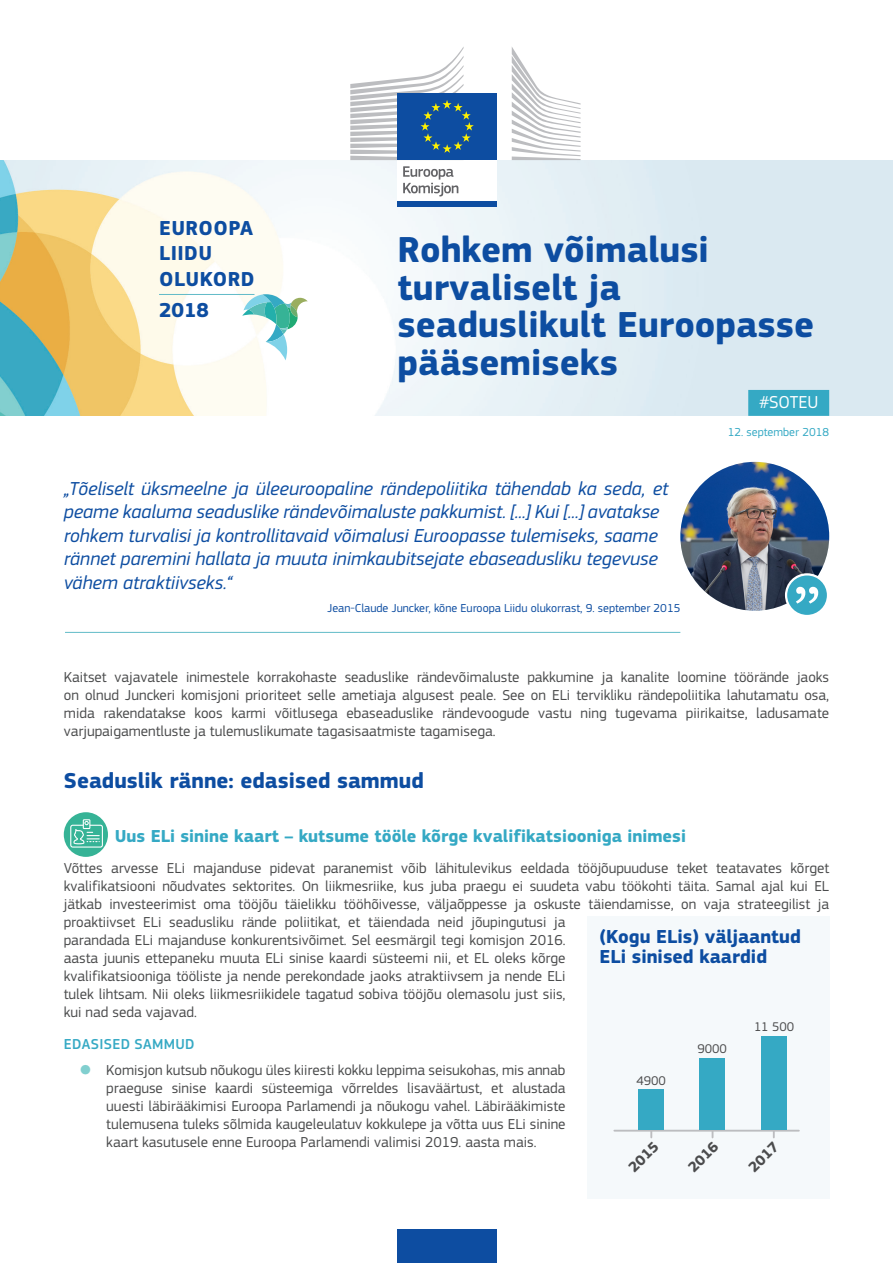
<style>
.page{position:relative;width:893px;height:1263px;background:#fff}
.page>*{position:absolute;margin:0;border:0;box-sizing:border-box;transform-origin:0 0}
.doc_title{font:700 37.5px/37.5px "EC Square Sans Pro";color:#0d4da1}
.title_1{font:700 22.5px "EC Square Sans Pro";color:#0d4da1}
.theme1{font:700 21px/25.2px "EC Square Sans Pro";letter-spacing:.02em;color:#0d4da1}
.theme2{font:700 21px "EC Square Sans Pro";color:#0d4da1}
.quote{font:italic 19.5px/23.4px "EC Square Sans Pro";color:#0d4da1}
.t1{font:700 19.5px/19.5px "EC Square Sans Pro";color:#0d4da1}
.title_2{font:700 18px "EC Square Sans Pro";color:#35a9c4}
.tweet{font:18px "EC Square Sans Pro";color:#fff}
.body{font:15px/18px "EC Square Sans Pro";color:#4b4c4d}
.body_break{font:15px/18px "EC Square Sans Pro";color:#4b4c4d;text-align:justify}
.title_3{font:500 15px "EC Square Sans Pro";letter-spacing:.02em;color:#35a9c4}
.fig_1_2{font:700 15px "EC Square Sans Pro";color:#4b4c4d}
.t2{font:13.2px "EC Square Sans Pro";color:#4b4c4d}
.quote_auth{font:12px "EC Square Sans Pro";color:#0d4da1}
.doc_date{font:12px "EC Square Sans Pro";color:#35a9c4}
.s1{color:#81cfcf}
</style>
<div class="page">
<img style="left:0;top:160px;width:893px;height:256px">
<img style="left:680px;top:462px;width:149px;height:149px;border-radius:74px">
<svg style="left:242px;top:294px;width:66px;height:66px"></svg>
<div style="left:786px;top:574px;width:42px;height:42px;background:#35a9c4;border-radius:50%"></div>
<div style="left:785px;top:573px;width:44px;height:44px;border:2px solid #fff;border-radius:50%"></div>
<svg style="left:796px;top:587px;width:22px;height:17px"></svg>
<div style="left:748px;top:390px;width:81px;height:26px;background:#35a9c4"></div>
<hr style="left:159px;top:294px;width:95px;height:1px;background:#61bbc8">
<hr style="left:65px;top:632px;width:615px;height:1px;background:#61bbc8">
<div style="left:64px;top:812px;width:44px;height:45px;background:#36b396;border-radius:50%"></div>
<svg style="left:70px;top:819px;width:33px;height:28px"></svg>
<div style="left:587px;top:917px;width:242px;height:282px;background:#f5f9fb"></div>
<hr style="left:614px;top:1130px;width:185px;height:1px;background:#bcbdc0">
<svg style="left:650px;top:1131px;width:2px;height:6px"></svg>
<svg style="left:773px;top:1131px;width:2px;height:6px"></svg>
<div style="left:761px;top:1036px;width:26px;height:94px;background:#35a9c4"></div>
<div style="left:699px;top:1058px;width:26px;height:72px;background:#35a9c4"></div>
<div style="left:638px;top:1089px;width:26px;height:41px;background:#35a9c4"></div>
<div style="left:397px;top:158px;width:100px;height:44px;background:#fff"></div>
<div style="left:397px;top:201px;width:100px;height:6px;background:#0d4da1"></div>
<svg style="left:512px;top:47px;width:69px;height:113px"></svg>
<div style="left:397px;top:94px;width:100px;height:66px;background:#0d4da1"></div>
<svg style="left:350px;top:47px;width:124px;height:113px"></svg>
<svg style="left:403px;top:166px;width:55px;height:31px"></svg>
<div style="left:397px;top:1229px;width:100px;height:34px;background:#0d4da1"></div>
<p class="theme1" style="left:159px;top:216px;width:97px">EUROOPA<br>LIIDU<br>OLUKORD</p>
<p class="theme2" style="left:159px;top:298px;width:52px">2018</p>
<p class="doc_title" style="left:398px;top:232px;width:418px">Rohkem võimalusi turvaliselt ja seaduslikult Euroopasse pääsemiseks</p>
<p class="tweet" style="left:759px;top:392px;width:61px">#SOTEU</p>
<p class="doc_date" style="left:728px;top:425px;width:103px">12. september 2018</p>
<p class="quote" style="left:64px;top:477px;width:606px">„Tõeliselt üksmeelne ja üleeuroopaline rändepoliitika tähendab ka seda, et peame kaaluma seaduslike rändevõimaluste pakkumist. [...] Kui [...] avatakse rohkem turvalisi ja kontrollitavaid võimalusi Euroopasse tulemiseks, saame rännet paremini hallata ja muuta inimkaubitsejate ebaseadusliku tegevuse vähem atraktiivseks.“</p>
<p class="quote_auth" style="left:327px;top:600px;width:354px">Jean-Claude Juncker, kõne Euroopa Liidu olukorrast, 9. september 2015</p>
<p class="body_break" style="left:64px;top:668px;width:767px">Kaitset vajavatele inimestele korrakohaste seaduslike rändevõimaluste pakkumine ja kanalite loomine töörände jaoks on olnud Junckeri komisjoni prioriteet selle ametiaja algusest peale. See on ELi tervikliku rändepoliitika lahutamatu osa, mida rakendatakse koos karmi võitlusega ebaseaduslike rändevoogude vastu ning tugevama piirikaitse, ladusamate varjupaigamentluste ja tulemuslikumate tagasisaatmiste tagamisega.</p>
<p class="title_1" style="left:64px;top:767px;width:361px">Seaduslik ränne: edasised sammud</p>
<p class="title_2" style="left:115px;top:825px;width:573px">Uus ELi sinine kaart – kutsume tööle kõrge kvalifikatsiooniga inimesi</p>
<p class="body" style="left:64px;top:859px;width:767px">Võttes arvesse ELi majanduse pidevat paranemist võib lähitulevikus eeldada tööjõupuuduse teket teatavates kõrget kvalifikatsiooni nõudvates sektorites. On liikmesriike, kus juba praegu ei suudeta vabu töökohti täita. Samal ajal kui EL jätkab investeerimist oma tööjõu täielikku tööhõivesse, väljaõppesse ja oskuste täiendamisse, on vaja strateegilist ja proaktiivset ELi seadusliku rände poliitikat, et täiendada neid jõupingutusi ja<br>parandada ELi majanduse konkurentsivõimet. Sel eesmärgil tegi komisjon 2016.<br>aasta juunis ettepaneku muuta ELi sinise kaardi süsteemi nii, et EL oleks kõrge<br>kvalifikatsiooniga tööliste ja nende perekondade jaoks atraktiivsem ja nende ELi<br>tulek lihtsam. Nii oleks liikmesriikidele tagatud sobiva tööjõu olemasolu just siis,<br>kui nad seda vajavad.</p>
<p class="title_3" style="left:64px;top:1035px;width:132px">EDASISED SAMMUD</p>
<p class="body" style="left:106px;top:1061px;width:461px;text-align:justify;text-indent:-27px"><span class="s1">●</span> Komisjon kutsub nõukogu üles kiiresti kokku leppima seisukohas, mis annab praeguse sinise kaardi süsteemiga võrreldes lisaväärtust, et alustada uuesti läbirääkimisi Euroopa Parlamendi ja nõukogu vahel. Läbirääkimiste tulemusena tuleks sõlmida kaugeleulatuv kokkulepe ja võtta uus ELi sinine kaart kasutusele enne Euroopa Parlamendi valimisi 2019. aasta mais.</p>
<h3 class="t1" style="left:600px;top:927px;width:203px">(Kogu ELis) väljaantud<br>ELi sinised kaardid</h3>
<p class="t2" style="left:754px;top:1019px;width:42px">11 500</p>
<p class="t2" style="left:697px;top:1041px;width:31px">9000</p>
<p class="t2" style="left:636px;top:1073px;width:31px">4900</p>
<p class="fig_1_2" style="left:684px;top:1163px;width:37px;rotate:-45deg">2016</p>
<p class="fig_1_2" style="left:745px;top:1163px;width:37px;rotate:-45deg">2017</p>
<p class="fig_1_2" style="left:625px;top:1163px;width:37px;rotate:-45deg">2015</p>
</div>
